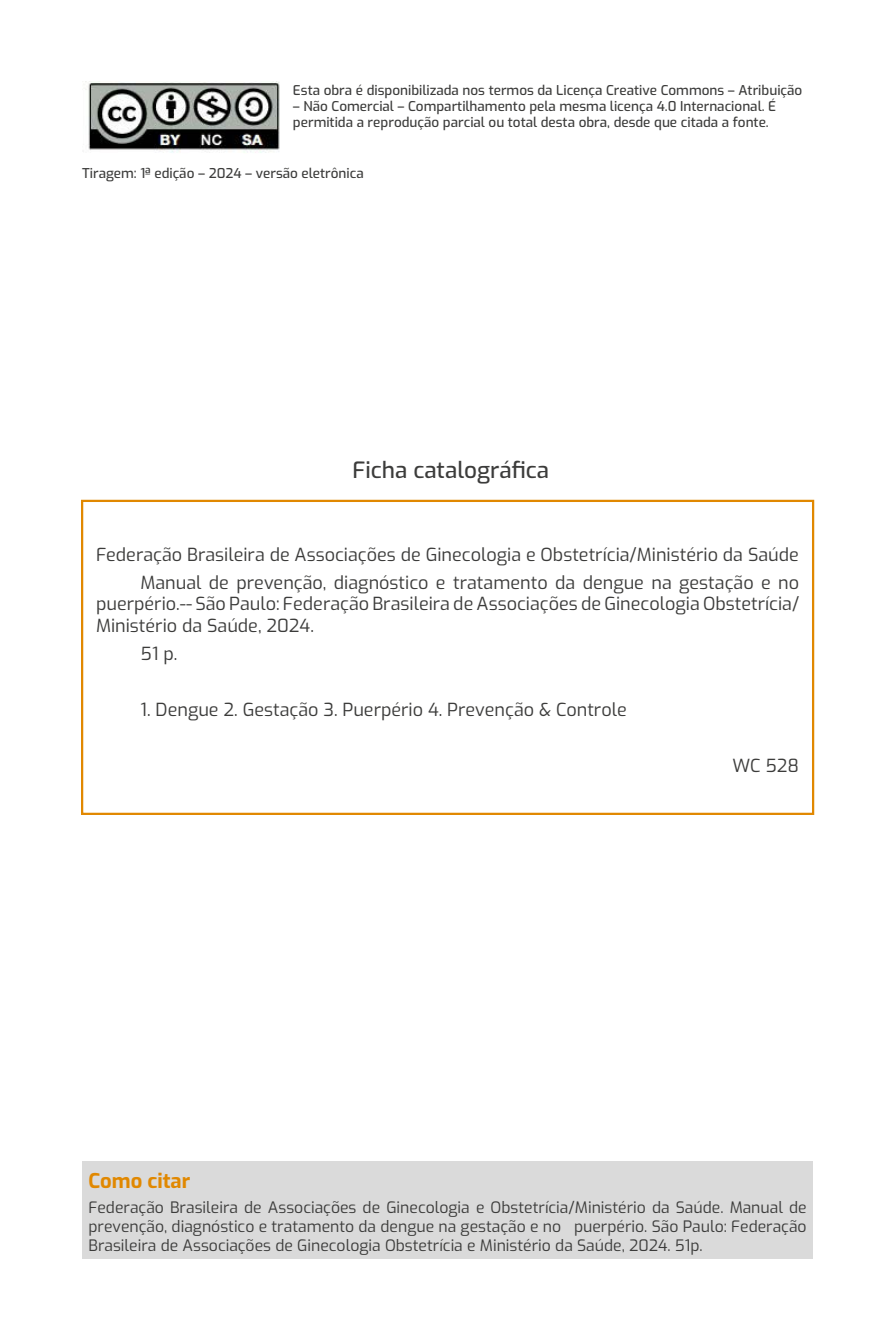
<style>
.page{position:relative;width:893px;height:1340px;background:#fff}
.page>*{position:absolute;margin:0;border:0;box-sizing:border-box;transform-origin:0 0}
.t1{font:22.5px "Exo";color:#3c3c3b}
.t2{font:20.25px "Exo";color:#e18800}
.t3{font:18px/27.9px "Exo";color:#3c3c3b;text-align:right}
.t4{font:15.75px/18.9px "Exo";color:#3c3c3b;text-align:justify}
.t5{font:13.5px/16.2px "Exo";color:#3c3c3b}
</style>
<div class="page">
<img style="left:85px;top:81px;width:195px;height:72px">
<div style="left:81px;top:500px;width:733px;height:315px;border:2px solid #e18800"></div>
<div style="left:82px;top:1161px;width:731px;height:97px;background:#dadada"></div>
<p class="t5" style="left:293px;top:82px;width:511px">Esta obra é disponibilizada nos termos da Licença Creative Commons – Atribuição</p>
<p class="t5" style="left:293px;top:98px;width:485px">– Não Comercial – Compartilhamento pela mesma licença 4.0 Internacional. É permitida a reprodução parcial ou total desta obra, desde que citada a fonte.</p>
<p class="t5" style="left:82px;top:166px;width:283px">Tiragem: 1ª edição – 2024 – versão eletrônica</p>
<p class="t1" style="left:352px;top:453px;width:198px">Ficha catalográfica</p>
<p class="t3" style="left:96px;top:542px;width:705px">Federação Brasileira de Associações de Ginecologia e Obstetrícia/Ministério da Saúde<br>Manual de prevenção, diagnóstico e tratamento da dengue na gestação e no</p>
<p class="t3" style="left:96px;top:595px;width:705px;line-height:21.6px;text-align:left">puerpério.-- São Paulo: Federação Brasileira de Associações de Ginecologia Obstetrícia/<br>Ministério da Saúde, 2024.</p>
<p class="t3" style="left:141px;top:641px;width:38px">51 p.</p>
<p class="t3" style="left:141px;top:697px;width:488px">1. Dengue 2. Gestação 3. Puerpério 4. Prevenção &amp; Controle</p>
<p class="t3" style="left:732px;top:753px;width:68px">WC 528</p>
<p class="t2" style="left:89px;top:1170px;width:103px">Como citar</p>
<p class="t4" style="left:89px;top:1199px;width:720px">Federação Brasileira de Associações de Ginecologia e Obstetrícia/Ministério da Saúde. Manual de prevenção, diagnóstico e tratamento da dengue na gestação e no puerpério. São Paulo: Federação Brasileira de Associações de Ginecologia Obstetrícia e Ministério da Saúde, 2024. 51p.</p>
</div>
